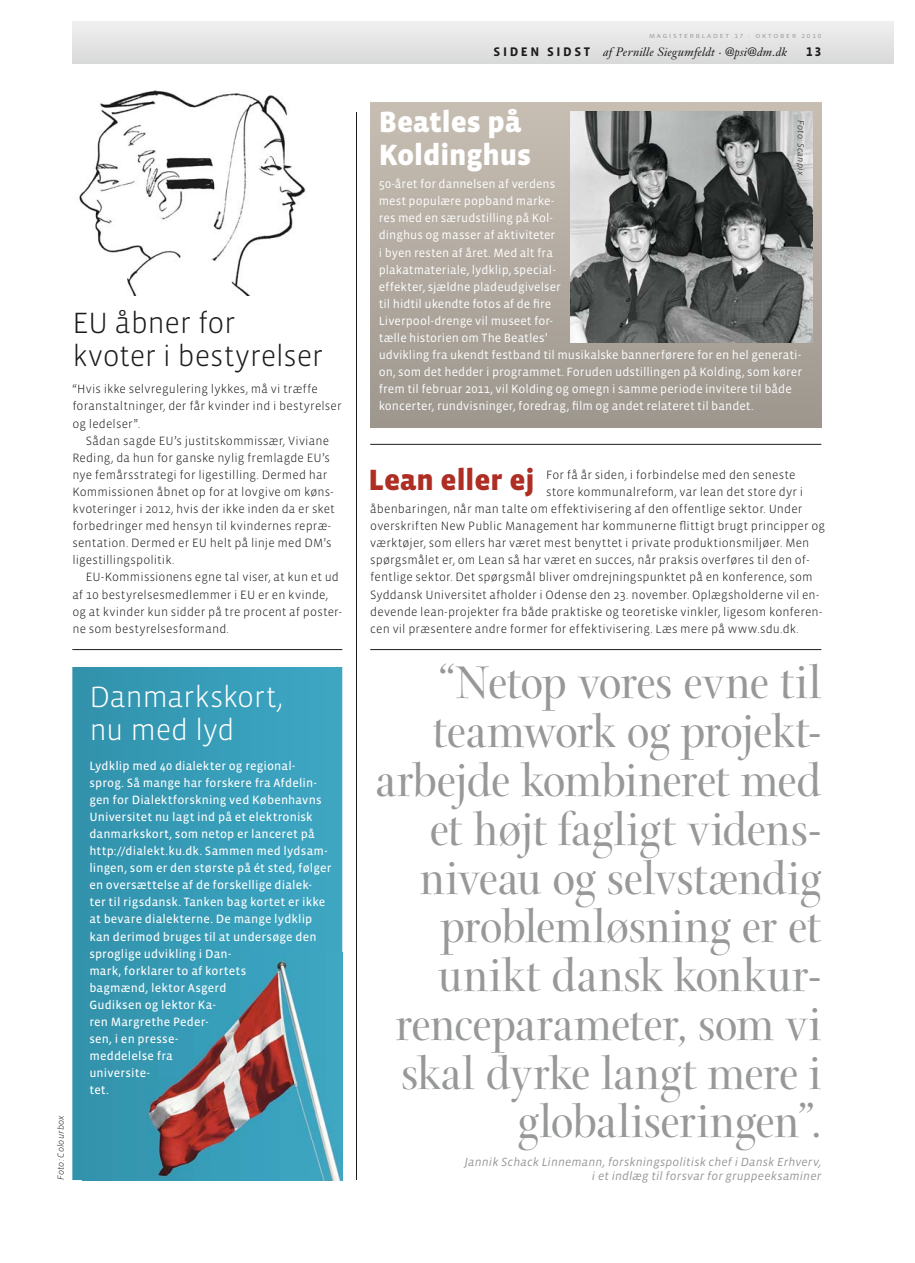
<style>
.page{position:relative;width:915px;height:1263px;background:#fff}
.page>*{position:absolute;margin:0;border:0;box-sizing:border-box;transform-origin:0 0}
.t1{font:49.5px/48.8px "Arepo";letter-spacing:-.01em;color:#979898;text-align:right}
.t2{font:300 30px/33px "Vista Sans OT";letter-spacing:-.01em;color:#1c1c1c}
.t3{font:300 30px/33px "Vista Sans OT";letter-spacing:-.01em;color:#fff}
.t4{font:900 30px/33px "Vista Sans OT";color:#fff}
.t5{font:900 30px "Vista Sans OT";color:#ae2e24}
.t6{font:700 12.75px "Vista Sans OT";color:#1c1c1c}
.t7{font:300 12.3px/17.1px "Vista Sans OT";letter-spacing:.01em;color:#1c1c1c}
.t8{font:12.3px/17.1px "Vista Sans OT";letter-spacing:.005em;color:#fff}
.t9{font:12.3px/17.1px "Vista Sans OT";letter-spacing:.015em;color:#fff}
.t10{font:italic 12px/14.2px "Vista Sans OT";letter-spacing:.01em;color:#979898;text-align:right}
.t11{font:italic 12px "Janson Text";letter-spacing:.015em;color:#1c1c1c}
.t12{font:italic 300 9px "Vista Sans OT";letter-spacing:.02em;color:#1c1c1c}
.t13{font:6px "Vista Sans OT";letter-spacing:.25em;color:#979898;scale:1.2 1}
.s1{font-family:"Vista Sans OT";font-weight:700;font-style:normal;font-size:12.75px}
</style>
<div class="page">
<div style="left:370px;top:103px;width:451px;height:325px;background:linear-gradient(to bottom,#c7beb3,#9e978f)"></div>
<hr style="left:356px;top:112px;width:1px;height:1068px;background:#1c1c1c">
<svg style="left:72px;top:667px;width:270px;height:513px;background:#379cb7"></svg>
<img style="left:82px;top:952px;width:260px;height:228px">
<img style="left:79px;top:90px;width:227px;height:205px">
<hr style="left:72px;top:649px;width:270px;height:1px;background:#1c1c1c">
<hr style="left:370px;top:649px;width:451px;height:1px;background:#1c1c1c">
<hr style="left:370px;top:444px;width:451px;height:1px;background:#1c1c1c">
<img style="left:570px;top:112px;width:242px;height:230px">
<div style="left:72px;top:21px;width:821px;height:43px;background:#e4e4e4"></div>
<h2 class="t2" style="left:72px;top:307px;width:252px">EU åbner for kvoter i bestyrelser</h2>
<p class="t7" style="left:72px;top:381px;width:271px">“Hvis ikke selvregulering lykkes, må vi træffe foranstaltninger, der får kvinder ind i bestyrelser og ledelser”.</p>
<p class="t7" style="left:72px;top:432px;width:264px;text-indent:14px">Sådan sagde EU’s justitskommissær, Viviane Reding, da hun for ganske nylig fremlagde EU’s nye femårsstrategi for ligestilling. Dermed har Kommissionen åbnet op for at lovgive om køns&shy;kvoteringer i 2012, hvis der ikke inden da er sket forbedringer med hensyn til kvindernes repræ&shy;sentation. Dermed er EU helt på linje med DM’s ligestillingspolitik.</p>
<p class="t7" style="left:72px;top:569px;width:271px;text-indent:14px">EU-Kommissionens egne tal viser, at kun et ud af 10 bestyrelsesmedlemmer i EU er en kvinde, og at kvinder kun sidder på tre procent af poster&shy;ne som bestyrelsesformand.</p>
<p class="t12" style="left:56px;top:1180px;width:66px;rotate:-90deg">Foto: Colourbox</p>
<h2 class="t3" style="left:89px;top:682px;width:195px">Danmarkskort, nu med lyd</h2>
<p class="t9" style="left:89px;top:757px;width:243px">Lydklip med 40 dialekter og regional&shy;sprog. Så mange har forskere fra Afdelin&shy;gen for Dialektforskning ved Københavns<br>Uni versitet nu lagt ind på et elektronisk danmarkskort, som netop er lanceret på http://dialekt.ku.dk. Sammen med lydsam&shy;lingen, som er den største på ét sted, følger en oversættelse af de forskellige dialek-<br>ter til rigsdansk. Tanken bag kortet er ikke at bevare dialekterne. De mange lydklip kan derimod bruges til at undersøge den sproglige udvikling i Dan-<br>mark, forklarer to af kortets<br>bagmænd, lektor Asgerd<br>Gudiksen og lektor Ka-<br>ren Margrethe Peder-<br>sen, i en presse-<br>meddelelse fra<br>universite-<br>tet.</p>
<p class="t13" style="left:648px;top:33px;width:145px">MAGISTERBLADET 17 · OKTOBER 2010</p>
<p class="t11" style="left:493px;top:47px;width:295px"><span class="s1">S I D E N S I D S T</span> af Pernille Siegumfeldt · @psi@dm.dk</p>
<p class="t6" style="left:805px;top:47px;width:17px">13</p>
<h2 class="t4" style="left:378px;top:106px;width:154px">Beatles på<br>Koldinghus</h2>
<p class="t8" style="left:378px;top:176px;width:424px">50-året for dannelsen af verdens<br>mest populære popband marke-<br>res med en særudstilling på Kol-<br>dinghus og masser af aktiviteter<br>i byen resten af året. Med alt fra<br>plakatmateriale, lydklip, special-<br>effekter, sjældne pladeudgivelser<br>til hidtil ukendte fotos af de fire<br>Liverpool-drenge vil museet for-<br>tælle historien om The Beatles’<br>udvikling fra ukendt festband til musikalske bannerførere for en hel generati&shy;on, som det hedder i programmet. Foruden udstillingen på Kolding, som kører frem til februar 2011, vil Kolding og omegn i samme periode invitere til både koncerter, rundvisninger, foredrag, film og andet relateret til bandet.</p>
<p class="t12" style="left:805px;top:120px;width:56px;rotate:90deg">Foto: Scanpix</p>
<h2 class="t5" style="left:368px;top:465px;width:167px">Lean eller ej</h2>
<p class="t7" style="left:546px;top:467px;width:251px">For få år siden, i forbindelse med den seneste</p>
<p class="t7" style="left:546px;top:484px;width:258px">store kommunalreform, var lean det store dyr i</p>
<p class="t7" style="left:370px;top:501px;width:433px">åbenbaringen, når man talte om effektivisering af den offentlige sektor. Under</p>
<p class="t7" style="left:370px;top:518px;width:456px">overskriften New Public Management har kommunerne flittigt brugt principper og</p>
<p class="t7" style="left:370px;top:535px;width:440px">værktøjer, som ellers har været mest benyttet i private produktionsmiljøer. Men</p>
<p class="t7" style="left:370px;top:552px;width:440px">spørgsmålet er, om Lean så har været en succes, når praksis overføres til den of-</p>
<p class="t7" style="left:370px;top:569px;width:444px">fentlige sektor. Det spørgsmål bliver omdrejningspunktet på en konference, som</p>
<p class="t7" style="left:370px;top:586px;width:450px">Syddansk Universitet afholder i Odense den 23. november. Oplægsholderne vil en-</p>
<p class="t7" style="left:370px;top:603px;width:453px">devende lean-projekter fra både praktiske og teoretiske vinkler, ligesom konferen-</p>
<p class="t7" style="left:370px;top:620px;width:430px">cen vil præsentere andre former for effektivisering. Læs mere på www.sdu.dk.</p>
<h1 class="t1" style="left:375px;top:665px;width:447px">“Netop vores evne til teamwork og projekt&shy;arbejde kombineret med et højt fagligt videns&shy;niveau og selvstændig problemløsning er et unikt dansk konkur&shy;renceparameter, som vi skal dyrke langt mere i globaliseringen”.</h1>
<p class="t10" style="left:464px;top:1155px;width:358px">Jannik Schack Linnemann, forskningspolitisk chef i Dansk Erhverv, i et indlæg til forsvar for gruppeeksaminer</p>
</div>
